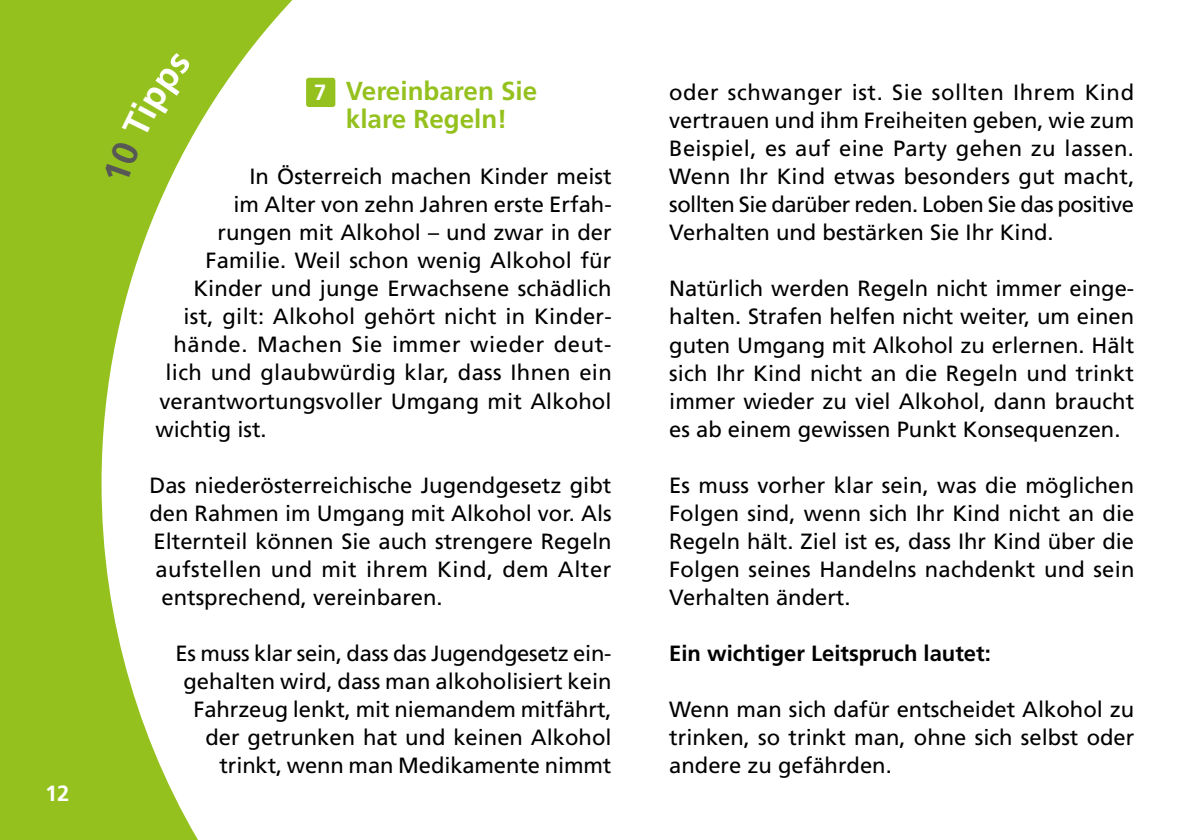
<style>
.page{position:relative;width:1191px;height:840px;background:#fff}
.page>*{position:absolute;margin:0;border:0;box-sizing:border-box;transform-origin:0 0}
.t1{font:700 26px/28px "Frutiger LT Std";color:#95c11f}
.t2{font:22px/28px "Frutiger LT Std";color:#000;text-align:justify}
.t3{font:22px "Frutiger LT Std";letter-spacing:.025em;color:#000}
.t4{font:22px "Frutiger LT Std";letter-spacing:.03em;color:#000}
.t5{font:700 22px "Frutiger LT Std";color:#000}
.t6{font:700 22px "Frutiger LT Std";color:#fff}
</style>
<div class="page">
<div style="left:306px;top:78px;width:29px;height:29px;background:#95c11f;border-radius:3px"></div>
<svg style="left:0;top:0;width:311px;height:839px"></svg>
<svg style="left:103px;top:28px;width:138px;height:158px"></svg>
<p class="t6" style="left:45px;top:779px;width:26px">12</p>
<p class="t1" style="left:346px;top:77px;width:193px">Vereinbaren Sie klare Regeln!</p>
<p class="t2" style="left:249px;top:162px;width:364px">In Österreich machen Kinder meist</p>
<p class="t2" style="left:233px;top:190px;width:380px">im Alter von zehn Jahren erste Erfah-</p>
<p class="t2" style="left:217px;top:218px;width:395px">rungen mit Alkohol – und zwar in der</p>
<p class="t2" style="left:205px;top:246px;width:407px">Familie. Weil schon wenig Alkohol für</p>
<p class="t2" style="left:193px;top:274px;width:419px">Kinder und junge Erwachsene schädlich</p>
<p class="t2" style="left:183px;top:302px;width:430px">ist, gilt: Alkohol gehört nicht in Kinder-</p>
<p class="t4" style="left:173px;top:331px;width:439px">hände. Machen Sie immer wieder deut-</p>
<p class="t2" style="left:165px;top:359px;width:448px">lich und glaubwürdig klar, dass Ihnen ein</p>
<p class="t2" style="left:159px;top:387px;width:453px">verantwortungsvoller Umgang mit Alkohol</p>
<p class="t2" style="left:155px;top:415px;width:113px">wichtig ist.</p>
<p class="t2" style="left:149px;top:471px;width:463px">Das niederösterreichische Jugendgesetz gibt</p>
<p class="t2" style="left:149px;top:499px;width:464px">den Rahmen im Umgang mit Alkohol vor. Als</p>
<p class="t2" style="left:153px;top:527px;width:460px">Elternteil können Sie auch strengere Regeln</p>
<p class="t3" style="left:155px;top:555px;width:457px">aufstellen und mit ihrem Kind, dem Alter</p>
<p class="t2" style="left:161px;top:583px;width:283px">entsprechend, vereinbaren.</p>
<p class="t2" style="left:175px;top:639px;width:438px;text-align:right">Es muss klar sein, dass das Jugendgesetz ein&shy;gehalten wird, dass man alkoholisiert kein Fahrzeug lenkt, mit niemandem mitfährt, der getrunken hat und keinen Alkohol trinkt, wenn man Medikamente nimmt</p>
<p class="t6" style="left:314px;top:79px;width:14px">7</p>
<p class="t2" style="left:669px;top:79px;width:467px">oder schwanger ist. Sie sollten Ihrem Kind vertrauen und ihm Freiheiten geben, wie zum Beispiel, es auf eine Party gehen zu lassen.<br>Wenn Ihr Kind etwas besonders gut macht, sollten Sie darüber reden. Loben Sie das positive Verhalten und bestärken Sie Ihr Kind.</p>
<p class="t2" style="left:669px;top:275px;width:466px">Natürlich werden Regeln nicht immer einge&shy;halten. Strafen helfen nicht weiter, um einen guten Umgang mit Alkohol zu erlernen. Hält sich Ihr Kind nicht an die Regeln und trinkt immer wieder zu viel Alkohol, dann braucht es ab einem gewissen Punkt Konsequenzen.</p>
<p class="t2" style="left:669px;top:471px;width:467px">Es muss vorher klar sein, was die möglichen Folgen sind, wenn sich Ihr Kind nicht an die Regeln hält. Ziel ist es, dass Ihr Kind über die Folgen seines Handelns nachdenkt und sein Verhalten ändert.</p>
<p class="t5" style="left:669px;top:640px;width:323px">Ein wichtiger Leitspruch lautet:</p>
<p class="t2" style="left:669px;top:695px;width:467px">Wenn man sich dafür entscheidet Alkohol zu trinken, so trinkt man, ohne sich selbst oder andere zu gefährden.</p>
</div>
